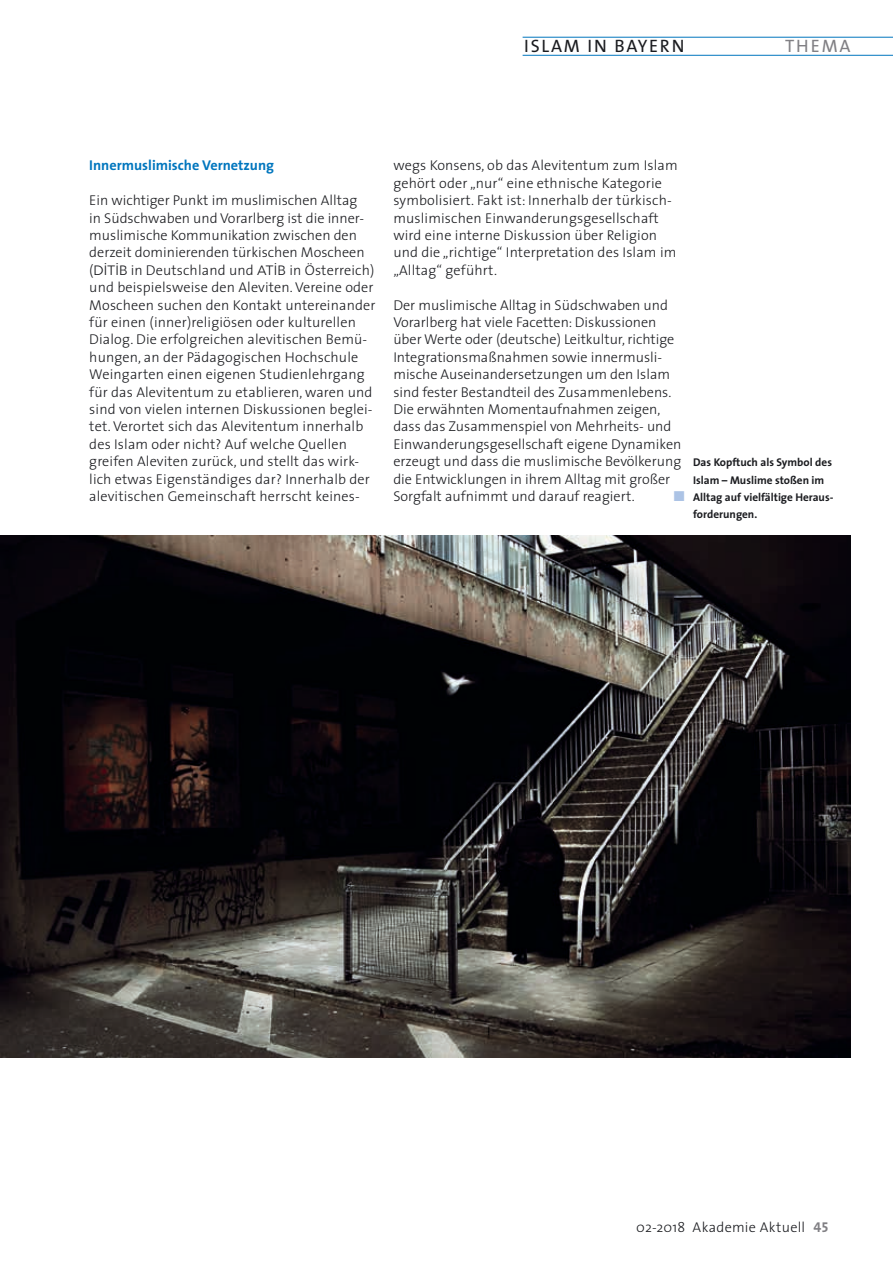
<style>
.page{position:relative;width:893px;height:1263px;background:#fff}
.page>*{position:absolute;margin:0;border:0;box-sizing:border-box;transform-origin:0 0}
.t1{font:18px "The Sans";letter-spacing:.1em;color:#1b1c20}
.t2{font:18px "The Sans";letter-spacing:.095em;color:#818084}
.t3{font:300 14.25px/17.4px "The Sans";letter-spacing:.01em;color:#1b1c20}
.t4{font:700 14.25px "The Sans";color:#0076be}
.t5{font:14.25px "Zapf Dingbats ITC";color:#acc3e5}
.t6{font:700 11.25px/17.4px "The Sans";color:#1b1c20}
.s1{font-family:"Avenir Next";font-weight:400;font-size:13.5px}
.s2{font-family:"The Sans Bold Caps";font-weight:400;color:#818084}
</style>
<div class="page">
<img style="left:0;top:536px;width:850px;height:522px">
<hr style="left:523px;top:55px;width:370px;height:1px;background:#0076be">
<hr style="left:523px;top:37px;width:370px;height:1px;background:#0076be">
<p class="t1" style="left:524px;top:31px;width:162px">ISLAM IN BAYERN</p>
<p class="t2" style="left:785px;top:31px;width:67px">THEMA</p>
<p class="t4" style="left:89px;top:154px;width:186px">Innermuslimische Vernetzung</p>
<p class="t3" style="left:89px;top:191px;width:288px">Ein wichtiger Punkt im muslimischen Alltag<br>in Südschwaben und Vorarlberg ist die inner&shy;muslimische Kommunikation zwischen den derzeit dominierenden türkischen Moscheen (<span class="s1">DİTİB</span> in Deutschland und <span class="s1">ATİB</span> in Österreich) und beispielsweise den Aleviten. Vereine oder Moscheen suchen den Kontakt untereinander für einen (inner)religiösen oder kulturellen Dialog. Die erfolgreichen alevitischen Bemü&shy;hungen, an der Pädagogischen Hochschule Weingarten einen eigenen Studienlehrgang für das Alevitentum zu etablieren, waren und sind von vielen internen Diskussionen beglei&shy;tet. Verortet sich das Alevitentum innerhalb des Islam oder nicht? Auf welche Quellen greifen Aleviten zurück, und stellt das wirk&shy;lich etwas Eigenständiges dar? Innerhalb der alevitischen Gemeinschaft herrscht keines-</p>
<p class="t3" style="left:393px;top:156px;width:286px">wegs Konsens, ob das Alevitentum zum Islam gehört oder „nur“ eine ethnische Kategorie symbolisiert. Fakt ist: Innerhalb der türkisch&shy;muslimischen Einwanderungsgesellschaft wird eine interne Diskussion über Religion und die „richtige“ Interpretation des Islam im „Alltag“ geführt.</p>
<p class="t3" style="left:393px;top:296px;width:290px">Der muslimische Alltag in Südschwaben und Vorarlberg hat viele Facetten: Diskussionen über Werte oder (deutsche) Leitkultur, richtige Integrationsmaßnahmen sowie innermusli&shy;mische Auseinandersetzungen um den Islam sind fester Bestandteil des Zusammenlebens.<br>Die erwähnten Momentaufnahmen zeigen, dass das Zusammenspiel von Mehrheits- und Einwanderungsgesellschaft eigene Dynamiken erzeugt und dass die muslimische Bevölkerung die Entwicklungen in ihrem Alltag mit großer Sorgfalt aufnimmt und darauf reagiert.</p>
<p class="t5" style="left:674px;top:489px;width:12px">■</p>
<p class="t6" style="left:693px;top:453px;width:142px">Das Kopftuch als Symbol des<br>Islam – Muslime stoßen im<br>Alltag auf vielfältige Heraus&shy;forderungen.</p>
<p class="t3" style="left:636px;top:1218px;width:194px">02-2018 Akademie Aktuell <span class="s2">45</span></p>
</div>
